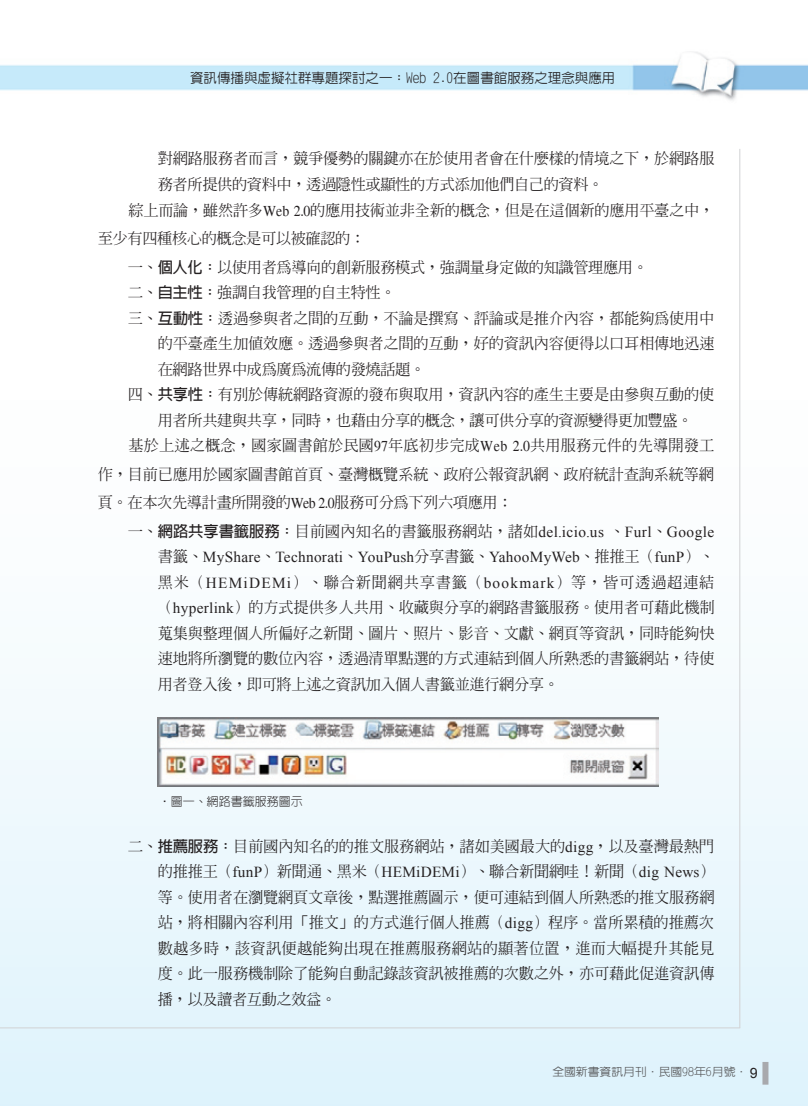
<style>
.page{position:relative;width:808px;height:1106px;background:#fff}
.page>*{position:absolute;margin:0;border:0;box-sizing:border-box;transform-origin:0 0}
.一_內文{font:500 15.3px/25.5px "AR Ming B5";letter-spacing:-.03em;color:#231f20;text-align:justify}
._04-內文{font:500 15.3px/28.5px "AR Ming B5";letter-spacing:-.02em;color:#231f20}
._07-書眉{font:500 13.5px "AR New Hei B5";color:#231f20}
.圖說{font:300 12px "AR New Hei B5";color:#231f20}
.t1{font:500 11.25px "AR New Hei B5";color:#57585a;scale:1.05 1}
.s1{font-family:"Times";font-weight:400}
.s2{font-family:"AR Hei B5";font-weight:700}
.s3{font-family:"Times New Roman";font-weight:400}
.s4{font-family:"Arial";font-weight:400;font-size:14.25px;color:#231f20}
</style>
<div class="page">
<div style="left:0;top:122px;width:808px;height:984px;background:linear-gradient(to bottom,#fff,#e3f4fc)"></div>
<img style="left:0;top:52px;width:808px;height:78px">
<div style="left:762px;top:1061px;width:6px;height:23px;background:#a8a9ad"></div>
<hr style="left:0;top:1027px;width:740px;height:1px;background:#d1d2d4">
<hr style="left:739px;top:149px;width:1px;height:878px;background:#d1d2d4">
<img style="left:158px;top:717px;width:500px;height:70px">
<p class="_07-書眉" style="left:190px;top:72px;width:427px">資訊傳播與虛擬社群專題探討之一：Web 2.0在圖書館服務之理念與應用</p>
<p class="一_內文" style="left:158px;top:146px;width:558px">對網路服務者而言，競爭優勢的關鍵亦在於使用者會在什麼樣的情境之下，於網路服務者所提供的資料中，透過隱性或顯性的方式添加他們自己的資料。</p>
<p class="_04-內文" style="left:98px;top:195px;width:618px;text-indent:31px">綜上而論，雖然許多<span class="s1">Web 2.0</span>的應用技術並非全新的概念，但是在這個新的應用平臺之中，至少有四種核心的概念是可以被確認的：</p>
<p class="一_內文" style="left:128px;top:254px;width:522px">一、<span class="s2">個人化：</span>以使用者為導向的創新服務模式，強調量身定做的知識管理應用。</p>
<p class="一_內文" style="left:128px;top:279px;width:269px">二、<span class="s2">自主性：</span>強調自我管理的自主特性。</p>
<p class="一_內文" style="left:158px;top:305px;width:558px;text-indent:-30px">三、<span class="s2">互動性：</span>透過參與者之間的互動，不論是撰寫、評論或是推介內容，都能夠為使用中的平臺產生加值效應。透過參與者之間的互動，好的資訊內容便得以口耳相傳地迅速在網路世界中成為廣為流傳的發燒話題。</p>
<p class="一_內文" style="left:128px;top:381px;width:588px;text-align:center">四、<span class="s2">共享性：</span>有別於傳統網路資源的發布與取用，資訊內容的產生主要是由參與互動的使用者所共建與共享，同時，也藉由分享的概念，讓可供分享的資源變得更加豐盛。</p>
<p class="_04-內文" style="left:98px;top:431px;width:618px;text-align:justify;text-indent:31px">基於上述之概念，國家圖書館於民國<span class="s1">97</span>年底初步完成<span class="s1">Web 2.0</span>共用服務元件的先導開發工作，目前已應用於國家圖書館首頁、臺灣概覽系統、政府公報資訊網、政府統計查詢系統等網頁。在本次先導計畫所開發的<span class="s1">Web 2.0</span>服務可分為下列六項應用：</p>
<p class="一_內文" style="left:158px;top:518px;width:558px;text-indent:-30px">一、<span class="s2">網路共享書籤服務：</span>目前國內知名的書籤服務網站，諸如<span class="s3">del.icio.us</span> 、<span class="s3">Furl</span>、<span class="s3">Google</span>書籤、<span class="s3">MyShare</span>、<span class="s3">Technorati</span>、<span class="s3">YouPush</span>分享書籤、<span class="s3">YahooMyWeb</span>、推推王（<span class="s3">funP</span>）、黑米（<span class="s3">HEMiDEMi</span>）、聯合新聞網共享書籤（<span class="s3">bookmark</span>）等，皆可透過超連結（<span class="s3">hyperlink</span>）的方式提供多人共用、收藏與分享的網路書籤服務。使用者可藉此機制蒐集與整理個人所偏好之新聞、圖片、照片、影音、文獻、網頁等資訊，同時能夠快速地將所瀏覽的數位內容，透過清單點選的方式連結到個人所熟悉的書籤網站，待使用者登入後，即可將上述之資訊加入個人書籤並進行網分享。</p>
<p class="圖說" style="left:159px;top:795px;width:145px">‧圖一、網路書籤服務圖示</p>
<p class="一_內文" style="left:158px;top:833px;width:558px;text-indent:-30px">二、<span class="s2">推薦服務：</span>目前國內知名的的推文服務網站，諸如美國最大的<span class="s3">digg</span>，以及臺灣最熱門的推推王（<span class="s3">funP</span>）新聞通、黑米（<span class="s3">HEMiDEMi</span>）、聯合新聞網哇！新聞（<span class="s3">dig News</span>）等。使用者在瀏覽網頁文章後，點選推薦圖示，便可連結到個人所熟悉的推文服務網站，將相關內容利用「推文」的方式進行個人推薦（<span class="s3">digg</span>）程序。當所累積的推薦次數越多時，該資訊便越能夠出現在推薦服務網站的顯著位置，進而大幅提升其能見度。此一服務機制除了能夠自動記錄該資訊被推薦的次數之外，亦可藉此促進資訊傳播，以及讀者互動之效益。</p>
<p class="t1" style="left:552px;top:1066px;width:197px">全國新書資訊月刊．民國98年6月號． <span class="s4">9</span></p>
</div>
